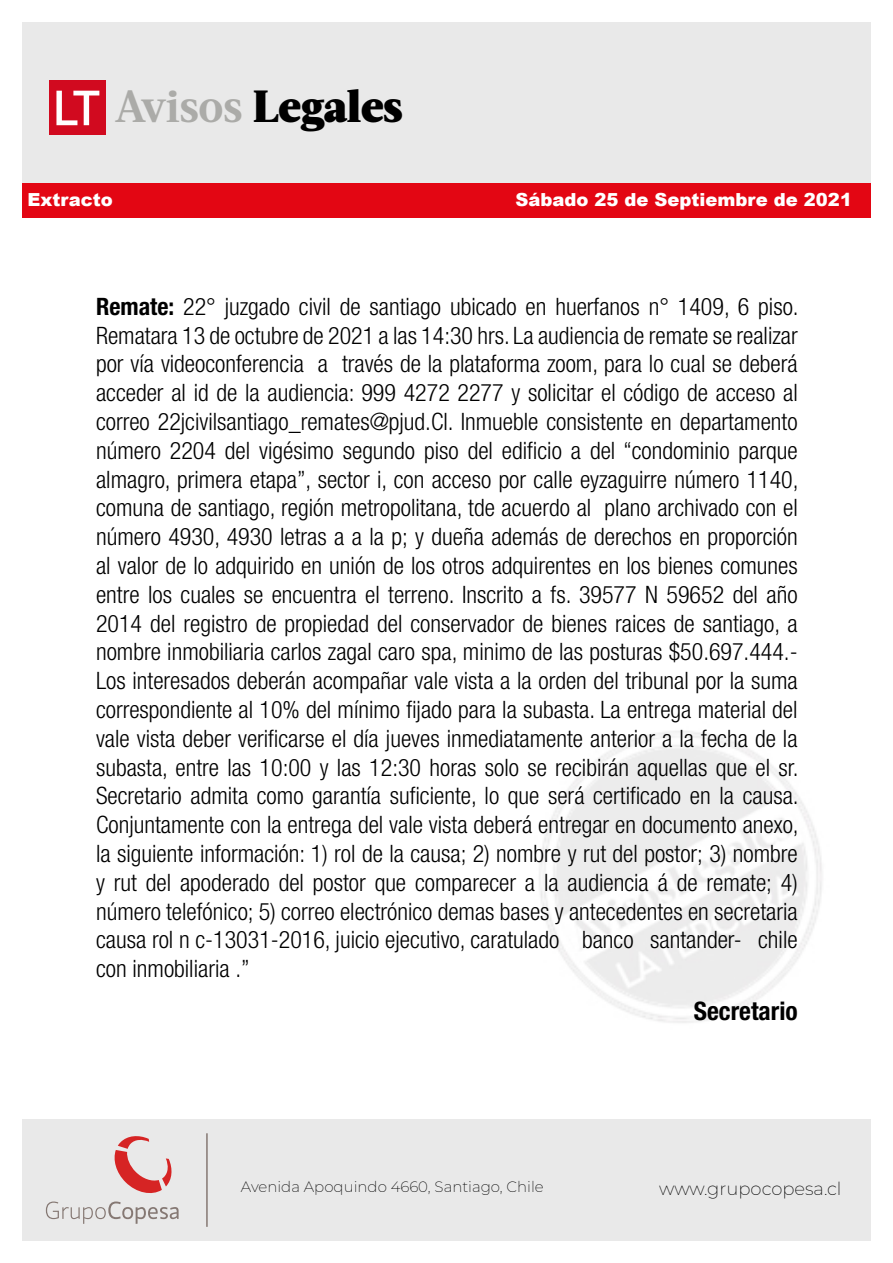
<style>
.page{position:relative;width:893px;height:1263px;background:#fff}
.page>*{position:absolute;margin:0;border:0;box-sizing:border-box;transform-origin:0 0}
.t1{font:900 45px "Acta";letter-spacing:-.01em;color:#000}
.t2{font:700 condensed 25.5px "Helvetica Neue LT Std";color:#000}
.t3{font:300 condensed 24px/28.8px "Helvetica Neue LT Std";color:#000;text-align:justify}
.t4{font:900 18px "Arial";color:#fff}
.t5{font:200 18px "Montserrat";color:#000}
.t6{font:200 15px "Montserrat";color:#000}
.s1{font-weight:700;color:#ababa8}
.s2{font-weight:700}
</style>
<div class="page">
<div style="left:22px;top:1120px;width:849px;height:121px;background:#e9e9e9"></div>
<div style="left:22px;top:22px;width:849px;height:160px;background:#e9e9e9"></div>
<div style="left:50px;top:81px;width:56px;height:54px;background:#d10a1f"></div>
<svg style="left:56px;top:91px;width:43px;height:34px"></svg>
<div style="left:22px;top:183px;width:849px;height:35px;background:#e30613"></div>
<svg style="left:46px;top:1136px;width:133px;height:88px"></svg>
<hr style="left:206px;top:1133px;width:2px;height:94px;background:#857873">
<h1 class="t1" style="left:115px;top:79px;width:289px"><span class="s1">Avisos</span> Legales</h1>
<p class="t4" style="left:28px;top:187px;width:87px">Extracto</p>
<p class="t4" style="left:516px;top:187px;width:338px">Sábado 25 de Septiembre de 2021</p>
<p class="t3" style="left:96px;top:292px;width:704px"><span class="s2">Remate:</span> 22° juzgado civil de santiago ubicado en huerfanos n° 1409, 6 piso.<br>Rematara 13 de octubre de 2021 a las 14:30 hrs. La audiencia de remate se realizar por vía videoconferencia a través de la plataforma zoom, para lo cual se deberá acceder al id de la audiencia: 999 4272 2277 y solicitar el código de acceso al correo 22jcivilsantiago_remates@pjud.Cl. Inmueble consistente en departamento número 2204 del vigésimo segundo piso del edificio a del “condominio parque almagro, primera etapa”, sector i, con acceso por calle eyzaguirre número 1140, comuna de santiago, región metropolitana, tde acuerdo al plano archivado con el número 4930, 4930 letras a a la p; y dueña además de derechos en proporción al valor de lo adquirido en unión de los otros adquirentes en los bienes comunes entre los cuales se encuentra el terreno. Inscrito a fs. 39577 N 59652 del año 2014 del registro de propiedad del conservador de bienes raices de santiago, a nombre inmobiliaria carlos zagal caro spa, minimo de las posturas $50.697.444.- Los interesados deberán acompañar vale vista a la orden del tribunal por la suma correspondiente al 10% del mínimo fijado para la subasta. La entrega material del vale vista deber verificarse el día jueves inmediatamente anterior a la fecha de la subasta, entre las 10:00 y las 12:30 horas solo se recibirán aquellas que el sr.<br>Secretario admita como garantía suficiente, lo que será certificado en la causa.<br>Conjuntamente con la entrega del vale vista deberá entregar en documento anexo, la siguiente información: 1) rol de la causa; 2) nombre y rut del postor; 3) nombre y rut del apoderado del postor que comparecer a la audiencia á de remate; 4) número telefónico; 5) correo electrónico demas bases y antecedentes en secretaria causa rol n c-13031-2016, juicio ejecutivo, caratulado banco santander- chile con inmobiliaria .”</p>
<p class="t2" style="left:694px;top:995px;width:105px">Secretario</p>
<p class="t6" style="left:241px;top:1177px;width:304px">Avenida Apoquindo 4660, Santiago, Chile</p>
<p class="t5" style="left:659px;top:1177px;width:184px">www.grupocopesa.cl</p>
</div>
